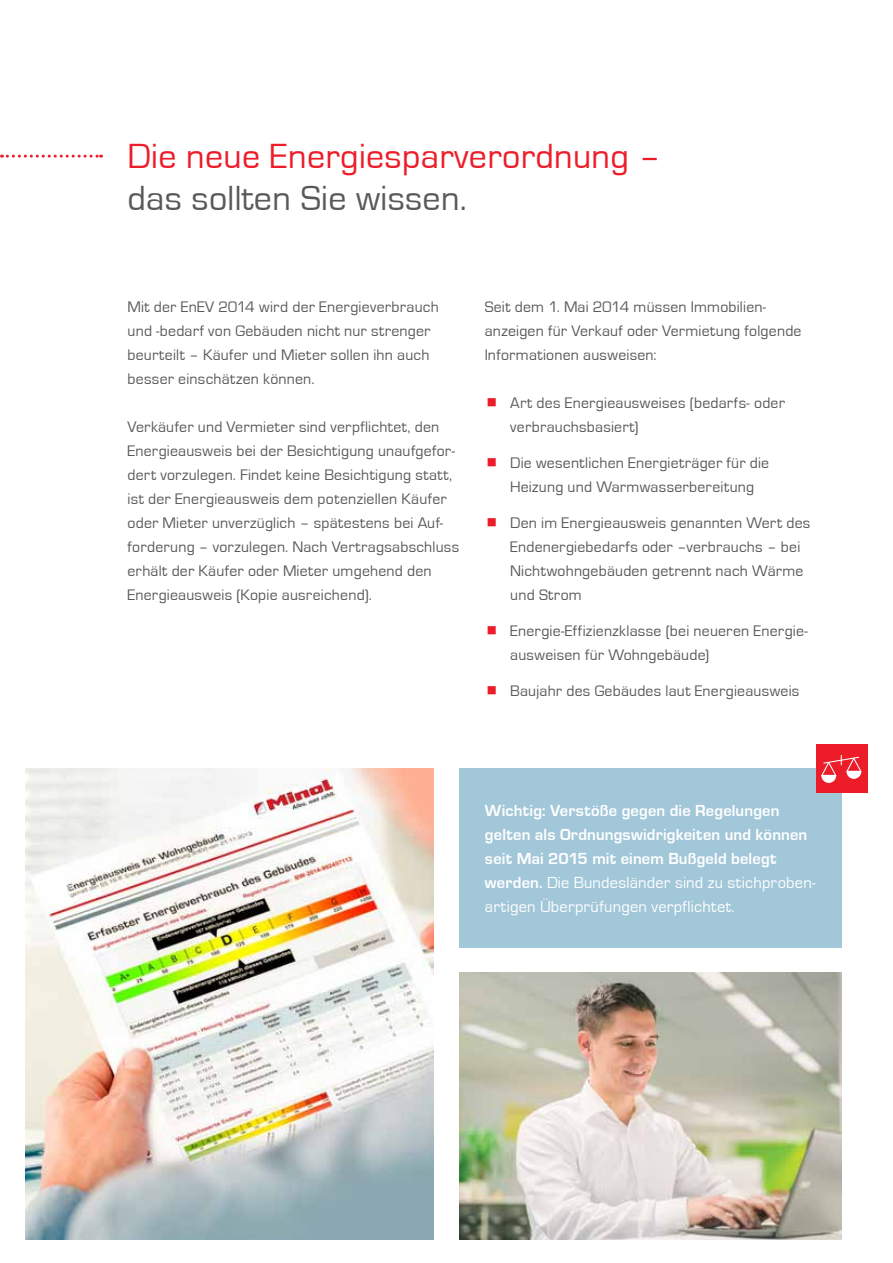
<style>
.page{position:relative;width:893px;height:1263px;background:#fff}
.page>*{position:absolute;margin:0;border:0;box-sizing:border-box;transform-origin:0 0}
.t1{font:36px "Eurostile";letter-spacing:.01em;color:#ed1c29}
.t2{font:36px "Eurostile";letter-spacing:.01em;color:#58595b}
.t3{font:700 16.5px/24px "Eurostile";letter-spacing:.01em;color:#fff}
.t4{font:15.75px/24px "Eurostile";letter-spacing:.015em;color:#58595b}
.s1{font-weight:400}
</style>
<div class="page">
<img style="left:26px;top:768px;width:408px;height:471px">
<img style="left:459px;top:972px;width:383px;height:267px">
<div style="left:459px;top:768px;width:383px;height:180px;background:#a2c7d9"></div>
<div style="left:816px;top:744px;width:51px;height:48px;background:#ed1c29"></div>
<svg style="left:821px;top:755px;width:40px;height:28px"></svg>
<svg style="left:2px;top:155px;width:100px;height:3px"></svg>
<h1 class="t1" style="left:127px;top:137px;width:535px">Die neue Energiesparverordnung –</h1>
<h1 class="t2" style="left:127px;top:179px;width:341px">das sollten Sie wissen.</h1>
<p class="t4" style="left:128px;top:295px;width:313px">Mit der EnEV 2014 wird der Energieverbrauch und -bedarf von Gebäuden nicht nur strenger beurteilt – Käufer und Mieter sollen ihn auch besser einschätzen können.</p>
<p class="t4" style="left:128px;top:415px;width:333px">Verkäufer und Vermieter sind verpflichtet, den Energieausweis bei der Besichtigung unaufgefor&shy;dert vorzulegen. Findet keine Besichtigung statt, ist der Energieausweis dem potenziellen Käufer oder Mieter unverzüglich – spätestens bei Auf&shy;forderung – vorzulegen. Nach Vertragsabschluss erhält der Käufer oder Mieter umgehend den Energieausweis (Kopie ausreichend).</p>
<p class="t4" style="left:485px;top:295px;width:318px">Seit dem 1. Mai 2014 müssen Immobilien&shy;anzeigen für Verkauf oder Vermietung folgende<br>Informationen ausweisen:</p>
<p class="t4" style="left:510px;top:391px;width:276px">Art des Energieausweises (bedarfs- oder verbrauchsbasiert)</p>
<p class="t4" style="left:510px;top:451px;width:260px">Die wesentlichen Energieträger für die<br>Heizung und Warmwasserbereitung</p>
<p class="t4" style="left:510px;top:511px;width:302px">Den im Energieausweis genannten Wert des Endenergiebedarfs oder –verbrauchs – bei Nichtwohngebäuden getrennt nach Wärme und Strom</p>
<p class="t4" style="left:510px;top:619px;width:299px">Energie-Effizienzklasse (bei neueren Energie&shy;ausweisen für Wohngebäude)</p>
<p class="t4" style="left:510px;top:679px;width:291px">Baujahr des Gebäudes laut Energieausweis</p>
<p class="t3" style="left:485px;top:799px;width:332px">Wichtig: Verstöße gegen die Regelungen gelten als Ordnungswidrigkeiten und können seit Mai 2015 mit einem Bußgeld belegt werden. <span class="s1">Die Bundesländer sind zu stichproben&shy;artigen Überprüfungen verpflichtet.</span></p>
</div>
